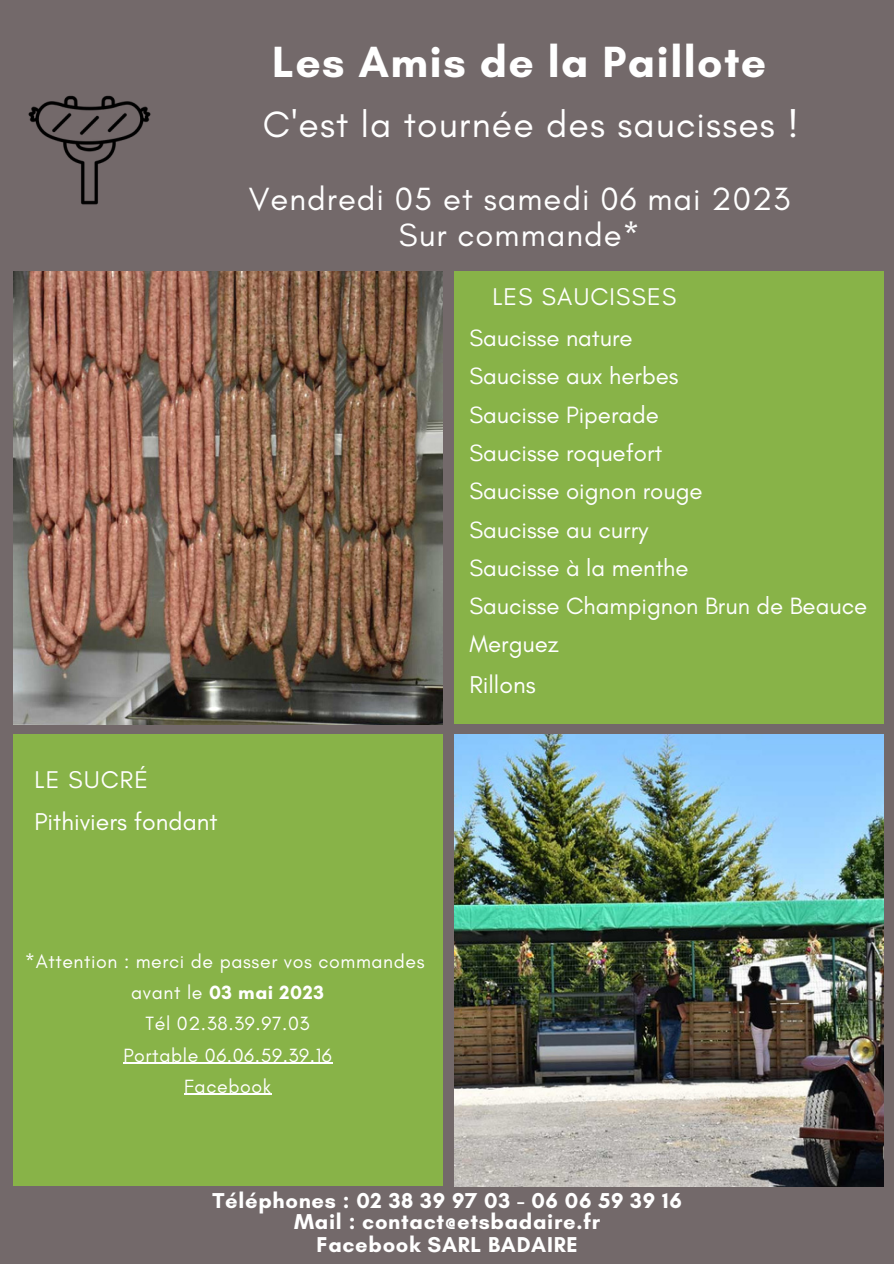
<style>
.page{position:relative;width:894px;height:1264px;background:#fff}
.page>*{position:absolute;margin:0;border:0;box-sizing:border-box;transform-origin:0 0}
.t1{font:700 44.4px "Glacial Indifference";letter-spacing:.03em;color:#fff}
.t2{font:37.2px "Glacial Indifference";letter-spacing:.03em;color:#fff}
.t3{font:32.7px/36px "Glacial Indifference";letter-spacing:.03em;color:#fff;text-align:center}
.t4{font:24.75px "Glacial Indifference";color:#fff}
.t5{font:24.6px "Glacial Indifference";letter-spacing:.05em;color:#fff}
.t6{font:24px/38.2px "Glacial Indifference";color:#fff}
.t7{font:700 21.9px/22.2px "Glacial Indifference";letter-spacing:.03em;color:#fff;text-align:center}
.t8{font:19.5px/31.2px "Glacial Indifference";letter-spacing:.03em;color:#fff;text-align:center}
.s1{font-weight:700}
</style>
<div class="page">
<div style="left:0;top:0;width:893px;height:1263px;background:#73696a"></div>
<img style="left:13px;top:271px;width:429px;height:453px">
<div style="left:454px;top:271px;width:429px;height:453px;background:#88b348"></div>
<div style="left:13px;top:734px;width:429px;height:451px;background:#88b348"></div>
<img style="left:454px;top:734px;width:429px;height:451px">
<img style="left:28px;top:95px;width:123px;height:110px">
<hr style="left:123px;top:1062px;width:209px;height:1px;background:#fff">
<hr style="left:184px;top:1093px;width:87px;height:1px;background:#fff">
<h1 class="t1" style="left:272px;top:35px;width:495px">Les Amis de la Paillote</h1>
<h2 class="t2" style="left:262px;top:102px;width:537px">C'est la tournée des saucisses !</h2>
<h3 class="t3" style="left:248px;top:181px;width:543px">Vendredi 05 et samedi 06 mai 2023<br>Sur commande*</h3>
<p class="t5" style="left:492px;top:281px;width:185px">LES SAUCISSES</p>
<p class="t5" style="left:34px;top:764px;width:115px">LE SUCRÉ</p>
<p class="t4" style="left:34px;top:806px;width:184px">Pithiviers fondant</p>
<p class="t6" style="left:469px;top:318px;width:399px">Saucisse nature<br>Saucisse aux herbes<br>Saucisse Piperade<br>Saucisse roquefort<br>Saucisse oignon rouge<br>Saucisse au curry<br>Saucisse à la menthe<br>Saucisse Champignon Brun de Beauce<br>Merguez</p>
<p class="t4" style="left:469px;top:669px;width:68px">Rillons</p>
<p class="t8" style="left:25px;top:945px;width:401px">*Attention : merci de passer vos commandes avant le <span class="s1">03 mai 2023<br></span>Tél 02.38.39.97.03<br>Portable 06.06.59.39.16<br>Facebook</p>
<p class="t7" style="left:212px;top:1188px;width:470px">Téléphones : 02 38 39 97 03 - 06 06 59 39 16<br>Mail : contact@etsbadaire.fr<br>Facebook SARL BADAIRE</p>
</div>
